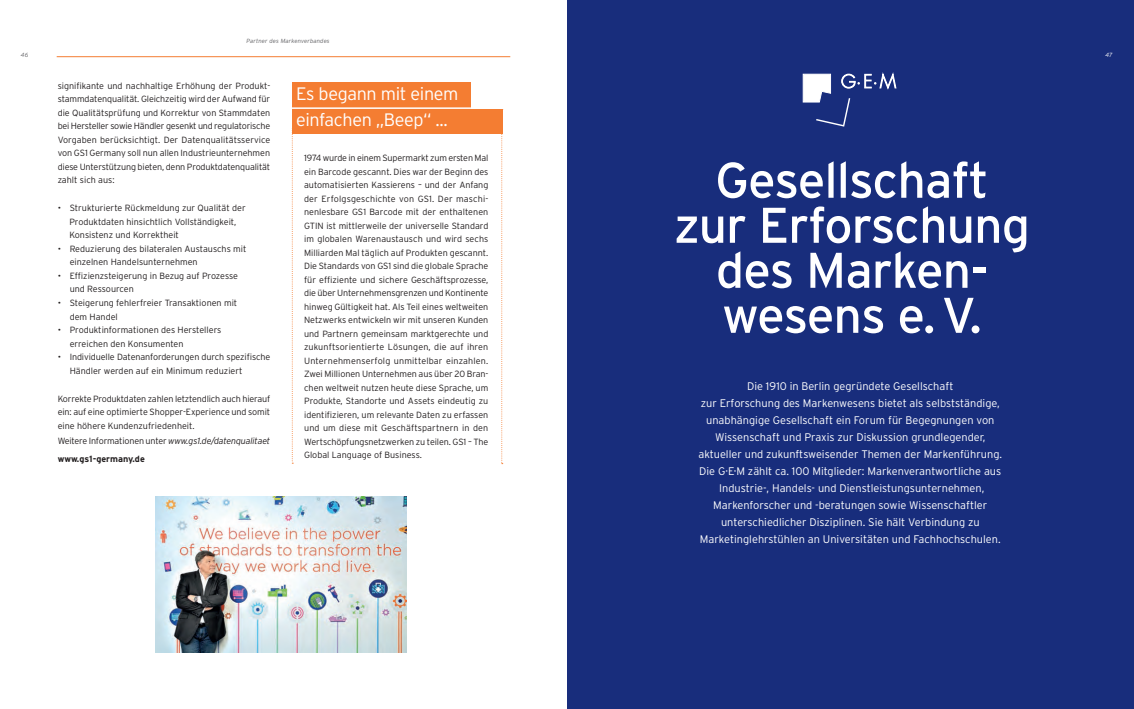
<style>
.page{position:relative;width:1134px;height:709px;background:#fff}
.page>*{position:absolute;margin:0;border:0;box-sizing:border-box;transform-origin:0 0}
.t1{font:50px "Interstate";letter-spacing:-.02em;color:#fff}
.t2{font:300 18px "Interstate";letter-spacing:-.02em;color:#fff}
.t3{font:300 11px "Interstate";color:#fff}
.t4{font:300 9px/13.5px "Interstate";color:#231f20;text-align:justify}
.t5{font:300 9px "Interstate";letter-spacing:-.02em;color:#231f20}
.t6{font:700 9px "Interstate";color:#231f20}
.t7{font:italic 300 6px "Interstate";letter-spacing:.02em;color:#636366}
.t8{font:italic 300 6px "Interstate";color:#fff}
.s1{font-style:italic}
</style>
<div class="page">
<div style="left:567px;top:0;width:567px;height:709px;background:#182d7c"></div>
<img style="left:156px;top:496px;width:251px;height:156px">
<hr style="left:57px;top:56px;width:453px;height:1px;background:#f47d32">
<svg style="left:802px;top:73px;width:94px;height:54px"></svg>
<svg style="left:292px;top:133px;width:1px;height:330px"></svg>
<svg style="left:501px;top:109px;width:2px;height:355px"></svg>
<div style="left:292px;top:82px;width:210px;height:51px;background:#f47d32"></div>
<hr style="left:291px;top:107px;width:187px;height:2px;background:#fff">
<div style="left:471px;top:79px;width:41px;height:30px;background:#fff"></div>
<p class="t7" style="left:246px;top:37px;width:85px">Partner des Markenverbandes</p>
<p class="t7" style="left:21px;top:52px;width:9px">46</p>
<p class="t8" style="left:1105px;top:52px;width:8px">47</p>
<p class="t4" style="left:58px;top:78px;width:214px">signifikante und nachhaltige Erhöhung der Produkt&shy;stammdatenqualität. Gleichzeitig wird der Aufwand für die Qualitätsprüfung und Korrektur von Stammdaten bei Hersteller sowie Händler gesenkt und regulatorische Vorgaben berücksichtigt. Der Datenqualitätsservice von GS1 Germany soll nun allen Industrieunternehmen diese Unterstützung bieten, denn Produktdatenqualität zahlt sich aus:</p>
<p class="t4" style="left:58px;top:201px;width:190px">• Strukturierte Rückmeldung zur Qualität der</p>
<p class="t4" style="left:69px;top:215px;width:168px">Produktdaten hinsichtlich Vollständigkeit,</p>
<p class="t4" style="left:69px;top:228px;width:111px">Konsistenz und Korrektheit</p>
<p class="t4" style="left:58px;top:242px;width:190px">• Reduzierung des bilateralen Austauschs mit</p>
<p class="t4" style="left:70px;top:255px;width:130px">einzelnen Handelsunternehmen</p>
<p class="t4" style="left:58px;top:269px;width:182px">• Effizienzsteigerung in Bezug auf Prozesse</p>
<p class="t4" style="left:70px;top:282px;width:66px">und Ressourcen</p>
<p class="t4" style="left:58px;top:296px;width:181px">• Steigerung fehlerfreier Transaktionen mit</p>
<p class="t4" style="left:70px;top:309px;width:50px">dem Handel</p>
<p class="t4" style="left:58px;top:323px;width:165px">• Produktinformationen des Herstellers</p>
<p class="t4" style="left:70px;top:336px;width:115px">erreichen den Konsumenten</p>
<p class="t4" style="left:58px;top:350px;width:214px">• Individuelle Datenanforderungen durch spezifische</p>
<p class="t4" style="left:70px;top:364px;width:174px">Händler werden auf ein Minimum reduziert</p>
<p class="t4" style="left:58px;top:391px;width:214px">Korrekte Produktdaten zahlen letztendlich auch hierauf ein: auf eine optimierte Shopper-Experience und somit eine höhere Kundenzufriedenheit.</p>
<p class="t5" style="left:58px;top:435px;width:214px">Weitere Informationen unter <span class="s1">www.gs1.de/datenqualitaet</span></p>
<p class="t6" style="left:58px;top:453px;width:89px">www.gs1-germany.de</p>
<p class="t2" style="left:296px;top:84px;width:164px">Es begann mit einem</p>
<p class="t2" style="left:296px;top:110px;width:153px">einfachen „Beep“ ...</p>
<p class="t4" style="left:304px;top:151px;width:186px">1974 wurde in einem Supermarkt zum ersten Mal ein Barcode gescannt. Dies war der Beginn des automatisierten Kassierens – und der Anfang der Erfolgsgeschichte von GS1. Der maschi&shy;nenlesbare GS1 Barcode mit der enthaltenen GTIN ist mittlerweile der universelle Standard im globalen Warenaustausch und wird sechs Milliarden Mal täglich auf Produkten gescannt.<br>Die Standards von GS1 sind die globale Sprache für effiziente und sichere Geschäftsprozesse, die über Unternehmensgrenzen und Kontinente hinweg Gültigkeit hat. Als Teil eines weltweiten Netzwerks entwickeln wir mit unseren Kunden und Partnern gemeinsam marktgerechte und zukunftsorientierte Lösungen, die auf ihren Unternehmenserfolg unmittelbar einzahlen.<br>Zwei Millionen Unternehmen aus über 20 Bran&shy;chen weltweit nutzen heute diese Sprache, um Produkte, Standorte und Assets eindeutig zu identifizieren, um relevante Daten zu erfassen und um diese mit Geschäftspartnern in den Wertschöpfungsnetzwerken zu teilen. GS1 – The Global Language of Business.</p>
<p class="t1" style="left:715px;top:152px;width:275px">Gesellschaft</p>
<p class="t1" style="left:674px;top:197px;width:358px">zur Erforschung</p>
<p class="t1" style="left:716px;top:242px;width:274px">des Marken-</p>
<p class="t1" style="left:722px;top:287px;width:261px">wesens e. V.</p>
<p class="t3" style="left:747px;top:380px;width:208px">Die 1910 in Berlin gegründete Gesellschaft</p>
<p class="t3" style="left:701px;top:397px;width:300px">zur Erforschung des Markenwesens bietet als selbstständige,</p>
<p class="t3" style="left:706px;top:414px;width:290px">unabhängige Gesellschaft ein Forum für Begegnungen von</p>
<p class="t3" style="left:715px;top:431px;width:272px">Wissenschaft und Praxis zur Diskussion grundlegender,</p>
<p class="t3" style="left:698px;top:448px;width:305px">aktueller und zukunftsweisender Themen der Markenführung.</p>
<p class="t3" style="left:699px;top:465px;width:303px">Die G·E·M zählt ca. 100 Mitglieder: Markenverantwortliche aus</p>
<p class="t3" style="left:719px;top:482px;width:267px">Industrie-, Handels- und Dienstleistungsunternehmen,</p>
<p class="t3" style="left:713px;top:499px;width:276px">Markenforscher und -beratungen sowie Wissenschaftler</p>
<p class="t3" style="left:721px;top:516px;width:260px">unterschiedlicher Disziplinen. Sie hält Verbindung zu</p>
<p class="t3" style="left:700px;top:533px;width:302px">Marketinglehrstühlen an Universitäten und Fachhochschulen.</p>
</div>
